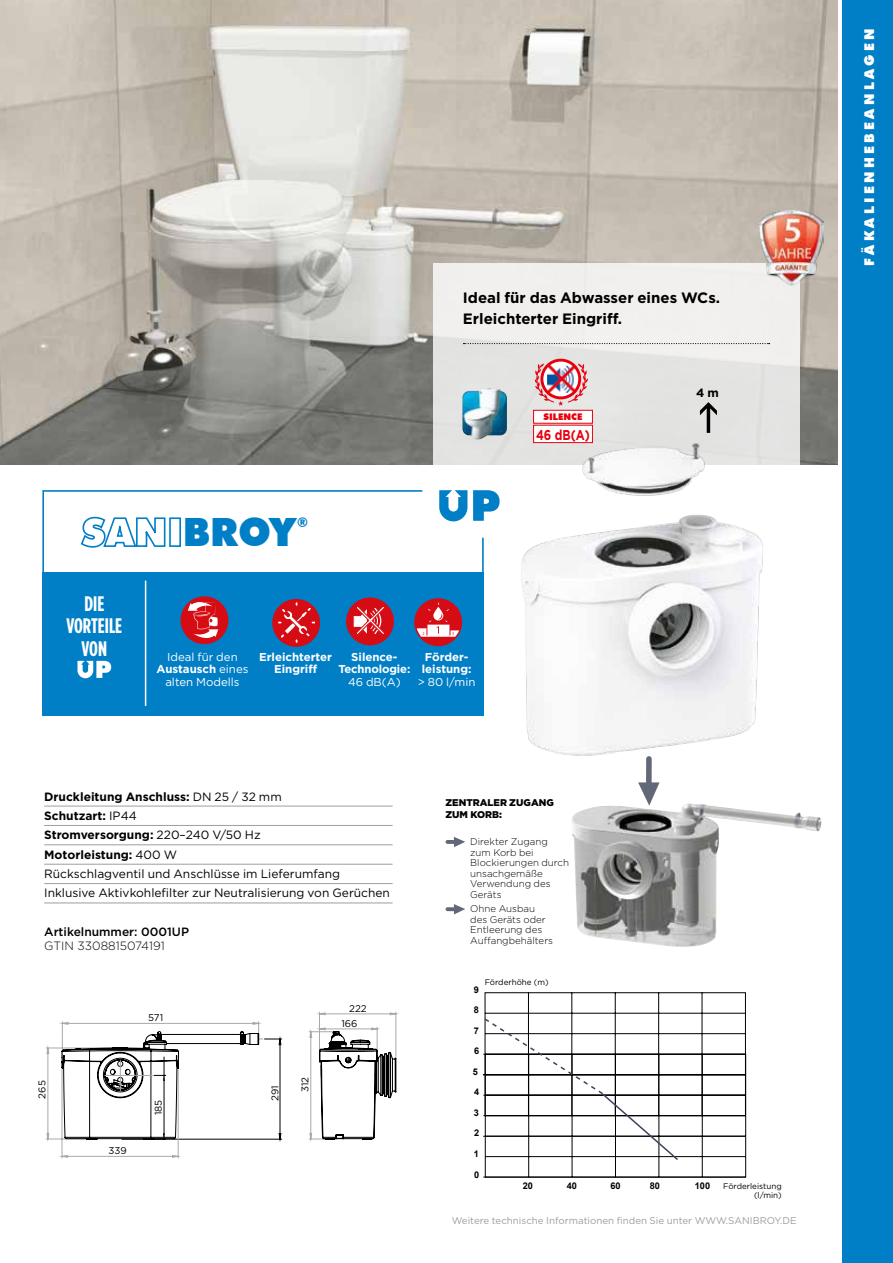
<style>
.page{position:relative;width:893px;height:1263px;background:#fff}
.page>*{position:absolute;margin:0;border:0;box-sizing:border-box;transform-origin:0 0}
.t1{font:900 39px "Futura BT";color:#007fc7}
.t2{font:700 21px/22.5px "Gotham Condensed";color:#fff;text-align:center}
.t3{font:700 15px/21px "Gotham";color:#000}
.t4{font:700 14.25px "Gotham";color:#e7000e;scale:.8 1}
.t5{font:900 13.5px "Futura BT";letter-spacing:.25em;color:#fff}
.t6{font:900 13.05px "Futura BT";color:#007fc7}
.t7{font:12px/19.4px "Gotham";color:#000}
.t8{font:500 12px "Gotham";color:#000}
.t9{font:300 12px "Gotham";color:#000}
.t10{font:700 12px "Gotham";color:#000}
.t11{font:700 11.4px/12.9px "Gotham";color:#fff;text-align:center}
.t12{font:11.4px/12.9px "Gotham";color:#fff;text-align:center}
.t13{font:300 9.75px/10.5px "Gotham";color:#000}
.t14{font:9.75px "Gotham";color:#9d9e9e}
.t15{font:9.75px "Gotham";color:#000}
.t16{font:900 9.75px/12px "Gotham";color:#000}
.t17{font:700 9.3px "Arial";color:#000}
.t18{font:900 9.15px "Futura BT";color:#e7000e}
.t19{font:8.1px/9px "Gotham";color:#000;text-align:right}
.s1{font-weight:700}
</style>
<div class="page">
<div style="left:842px;top:0;width:51px;height:1263px;background:#007fc7"></div>
<img style="left:0;top:0;width:838px;height:464px">
<img style="left:572px;top:830px;width:248px;height:117px">
<svg style="left:454px;top:837px;width:11px;height:10px"></svg>
<svg style="left:447px;top:840px;width:10px;height:4px"></svg>
<svg style="left:454px;top:904px;width:11px;height:10px"></svg>
<svg style="left:447px;top:907px;width:10px;height:4px"></svg>
<svg style="left:42px;top:490px;width:443px;height:82px"></svg>
<div style="left:169px;top:517px;width:12px;height:30px;border:2px solid #007fc7"></div>
<div style="left:42px;top:572px;width:442px;height:144px;background:#007fc7"></div>
<hr style="left:145px;top:581px;width:1px;height:125px;background:#fff">
<div style="left:180px;top:596px;width:48px;height:48px;background:#d50c14;border-radius:50%"></div>
<svg style="left:188px;top:602px;width:30px;height:36px"></svg>
<div style="left:346px;top:597px;width:48px;height:48px;background:#d50c14;border-radius:50%"></div>
<svg style="left:354px;top:607px;width:30px;height:27px"></svg>
<div style="left:272px;top:599px;width:48px;height:48px;background:#d50c14;border-radius:50%"></div>
<svg style="left:276px;top:600px;width:41px;height:45px"></svg>
<div style="left:414px;top:598px;width:48px;height:48px;background:#d50c14;border-radius:50%"></div>
<svg style="left:417px;top:602px;width:42px;height:35px"></svg>
<svg style="left:77px;top:661px;width:34px;height:17px"></svg>
<div style="left:433px;top:263px;width:366px;height:201px;background:linear-gradient(to right,#ebe9e7,#ebebe9)"></div>
<svg style="left:463px;top:343px;width:307px;height:1px"></svg>
<img style="left:462px;top:388px;width:45px;height:52px">
<hr style="left:44px;top:806px;width:349px;height:1px;background:#9d9e9e">
<hr style="left:44px;top:825px;width:349px;height:1px;background:#9d9e9e">
<hr style="left:44px;top:844px;width:349px;height:1px;background:#9d9e9e">
<hr style="left:44px;top:864px;width:349px;height:1px;background:#9d9e9e">
<hr style="left:44px;top:883px;width:349px;height:1px;background:#9d9e9e">
<hr style="left:44px;top:903px;width:349px;height:1px;background:#9d9e9e">
<hr style="left:483px;top:1177px;width:263px;height:1px;background:#000">
<svg style="left:483px;top:992px;width:263px;height:185px"></svg>
<hr style="left:396px;top:1012px;width:1px;height:44px;background:#a7a9a9">
<hr style="left:319px;top:1012px;width:1px;height:37px;background:#a7a9a9">
<hr style="left:178px;top:1070px;width:1px;height:88px;background:#a7a9a9">
<hr style="left:62px;top:1069px;width:1px;height:89px;background:#a7a9a9">
<hr style="left:46px;top:1048px;width:78px;height:1px;background:#a7a9a9">
<hr style="left:46px;top:1139px;width:39px;height:1px;background:#a7a9a9">
<svg style="left:62px;top:1013px;width:334px;height:144px"></svg>
<svg style="left:47px;top:1049px;width:2px;height:90px"></svg>
<svg style="left:61px;top:1022px;width:335px;height:118px"></svg>
<svg style="left:535px;top:359px;width:53px;height:47px;background:#d898a2"></svg>
<div style="left:534px;top:410px;width:58px;height:13px;background:#fff"></div>
<div style="left:533px;top:410px;width:60px;height:13px;border:1px solid #e7000e"></div>
<div style="left:534px;top:425px;width:58px;height:18px;background:#fff"></div>
<img style="left:485px;top:436px;width:353px;height:394px">
<svg style="left:700px;top:402px;width:17px;height:31px"></svg>
<img style="left:759px;top:210px;width:64px;height:76px">
<p class="t3" style="left:463px;top:287px;width:259px">Ideal für das Abwasser eines WCs.<br>Erleichterter Eingriff.</p>
<h2 class="t2" style="left:66px;top:591px;width:57px">DIE<br>VORTEILE<br>VON</h2>
<h1 class="t1" style="left:183px;top:508px;width:114px">BROY</h1>
<p class="t6" style="left:297px;top:514px;width:12px">®</p>
<p class="t12" style="left:156px;top:650px;width:94px">Ideal für den<br><span class="s1">Austausch</span> eines alten Modells</p>
<p class="t11" style="left:338px;top:650px;width:73px">Silence-<br>Technologie:</p>
<p class="t11" style="left:259px;top:650px;width:74px">Erleichterter<br>Eingriff</p>
<p class="t11" style="left:422px;top:650px;width:51px;text-align:left">Förder&shy;leistung:</p>
<p class="t12" style="left:418px;top:675px;width:59px">&gt; 80 l/min</p>
<p class="t12" style="left:348px;top:675px;width:54px">46 dB(A)</p>
<p class="t18" style="left:544px;top:411px;width:40px">SILENCE</p>
<p class="t4" style="left:536px;top:425px;width:69px">46 dB(A)</p>
<p class="t7" style="left:44px;top:786px;width:347px"><span class="s1">Druckleitung Anschluss:</span> DN 25 / 32 mm<br><span class="s1">Schutzart:</span> IP44<br><span class="s1">Stromversorgung:</span> 220–240 V/50 Hz<br><span class="s1">Motorleistung:</span> 400 W<br>Rückschlagventil und Anschlüsse im Lieferumfang Inklusive Aktivkohlefilter zur Neutralisierung von Gerüchen</p>
<p class="t8" style="left:44px;top:924px;width:146px">Artikelnummer: 0001UP</p>
<p class="t9" style="left:44px;top:938px;width:122px">GTIN 3308815074191</p>
<p class="t15" style="left:36px;top:1098px;width:20px;rotate:-90deg">265</p>
<p class="t15" style="left:148px;top:1011px;width:17px">571</p>
<p class="t15" style="left:109px;top:1144px;width:20px">339</p>
<p class="t15" style="left:152px;top:1115px;width:17px;rotate:-90deg">185</p>
<p class="t15" style="left:269px;top:1101px;width:17px;rotate:-90deg">291</p>
<p class="t15" style="left:299px;top:1092px;width:17px;rotate:-90deg">312</p>
<p class="t15" style="left:349px;top:1002px;width:19px">222</p>
<p class="t15" style="left:341px;top:1017px;width:18px">166</p>
<p class="t16" style="left:445px;top:796px;width:110px">ZENTRALER ZUGANG<br>ZUM KORB:</p>
<p class="t13" style="left:470px;top:836px;width:100px">Direkter Zugang zum Korb bei<br>Blockierungen durch unsachgemäße<br>Verwendung des<br>Geräts</p>
<p class="t13" style="left:470px;top:903px;width:84px">Ohne Ausbau des Geräts oder<br>Entleerung des<br>Auffangbehälters</p>
<p class="t19" style="left:485px;top:978px;width:65px">Förderhöhe (m)</p>
<p class="t17" style="left:474px;top:983px;width:7px">9</p>
<p class="t17" style="left:474px;top:1004px;width:7px">8</p>
<p class="t17" style="left:474px;top:1024px;width:7px">7</p>
<p class="t17" style="left:474px;top:1045px;width:7px">6</p>
<p class="t17" style="left:473px;top:1065px;width:7px">5</p>
<p class="t17" style="left:474px;top:1086px;width:7px">4</p>
<p class="t17" style="left:474px;top:1106px;width:7px">3</p>
<p class="t17" style="left:474px;top:1127px;width:7px">2</p>
<p class="t17" style="left:474px;top:1147px;width:7px">1</p>
<p class="t17" style="left:474px;top:1168px;width:7px">0</p>
<p class="t10" style="left:696px;top:384px;width:24px">4 m</p>
<p class="t17" style="left:523px;top:1180px;width:12px">20</p>
<p class="t17" style="left:567px;top:1180px;width:12px">40</p>
<p class="t17" style="left:610px;top:1180px;width:12px">60</p>
<p class="t17" style="left:650px;top:1180px;width:12px">80</p>
<p class="t17" style="left:695px;top:1180px;width:17px">100</p>
<p class="t19" style="left:723px;top:1182px;width:60px">Förderleistung (l/min)</p>
<p class="t14" style="left:452px;top:1214px;width:346px">Weitere technische Informationen finden Sie unter WWW.SANIBROY.DE</p>
<p class="t5" style="left:861px;top:266px;width:239px;rotate:-90deg">FÄKALIENHEBEANLAGEN</p>
</div>
